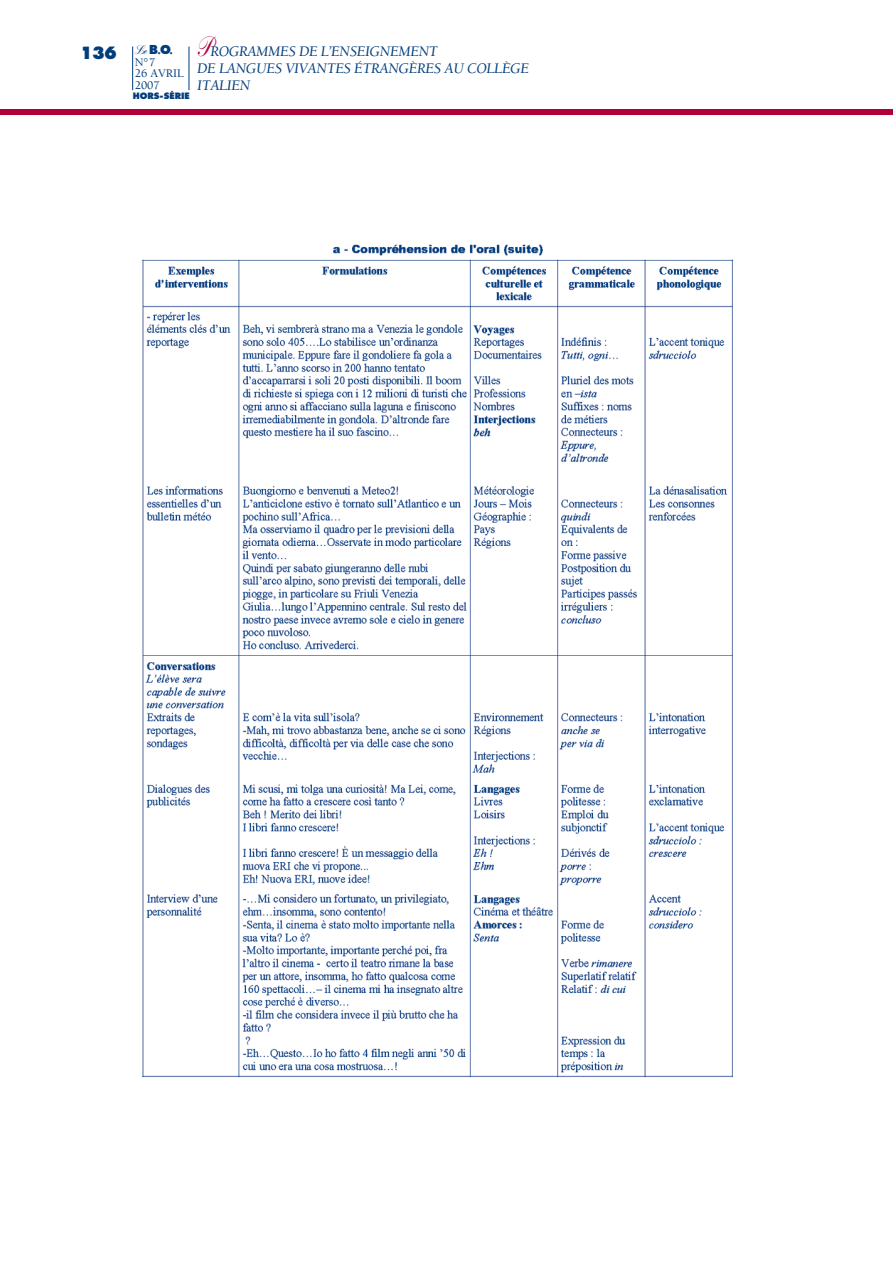
<style>
.page{position:relative;width:893px;height:1263px;background:#fff}
.page>*{position:absolute;margin:0;border:0;box-sizing:border-box;transform-origin:0 0}
.t1{font:800 16.5px "Futura";color:#003d7d;scale:.94 1}
.t2{font:italic 15px/16.8px "Berkeley";letter-spacing:-.02em;color:#003d7d}
.t3{font:500 12px/11.7px "Berkeley";color:#003d7d}
.t4{font:800 8.55px "Futura";color:#003d7d}
.s1{font-family:"Kuenstler Script";font-weight:900;font-style:normal;font-size:27px;color:#b30038}
</style>
<div class="page">
<div style="left:0;top:109px;width:892px;height:6px;background:#b30038"></div>
<hr style="left:188px;top:47px;width:1px;height:43px;background:#003d7d">
<hr style="left:132px;top:47px;width:1px;height:43px;background:#003d7d">
<img style="left:142px;top:244px;width:592px;height:834px">
<p class="t2" style="left:197px;top:44px;width:333px"><span class="s1">P</span>ROGRAMMES DE L’ENSEIGNEMENT<br>DE LANGUES VIVANTES ÉTRANGÈRES AU COLLÈGE<br>ITALIEN</p>
<p class="t1" style="left:80px;top:46px;width:100px">136 <sup>Le</sup> <sup>B</sup><sup>.</sup><sup>O</sup><sup>.</sup></p>
<p class="t3" style="left:135px;top:57px;width:51px">N°7<br>26 AVRIL<br>2007</p>
<p class="t4" style="left:133px;top:92px;width:59px">HORS-SÉRIE</p>
</div>
